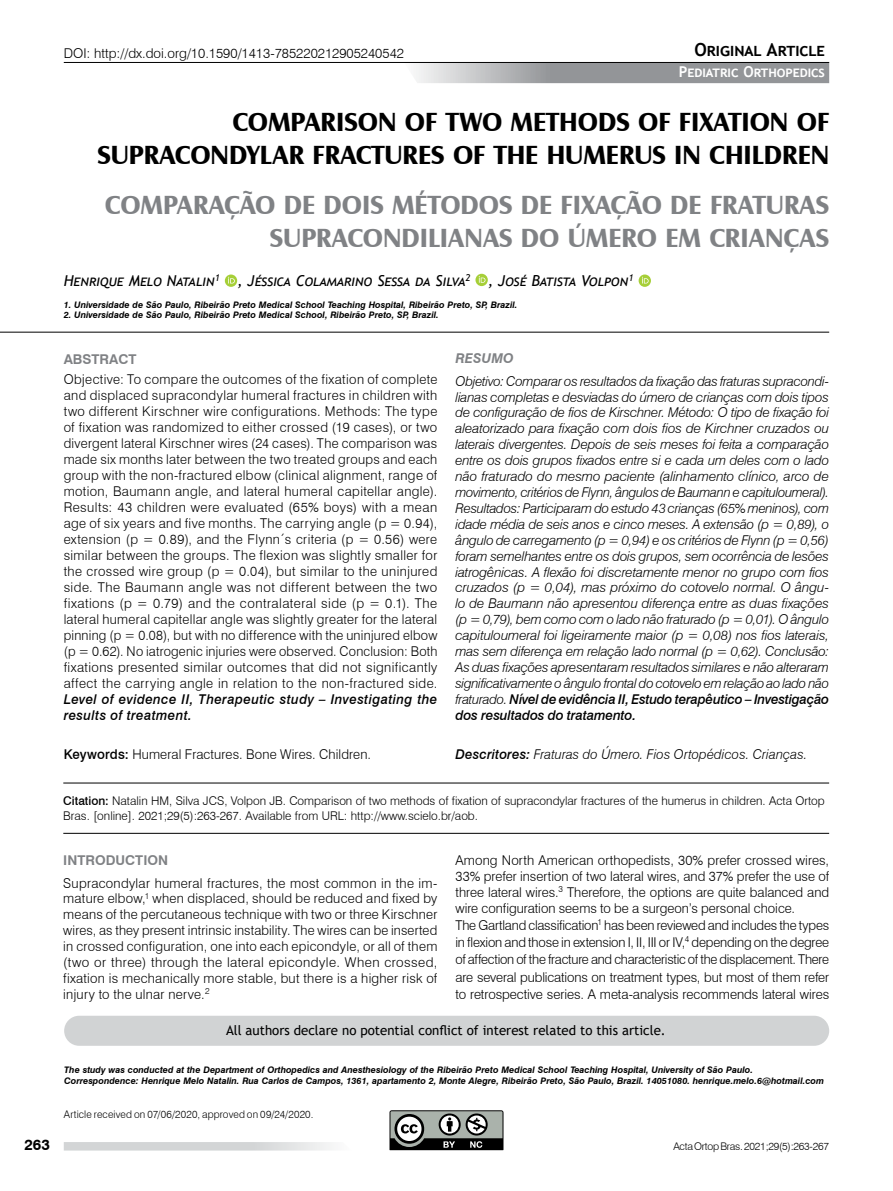
<style>
.page{position:relative;width:893px;height:1191px;background:#fff}
.page>*{position:absolute;margin:0;border:0;box-sizing:border-box;transform-origin:0 0}
.t1{font:700 27px/33px "Castle T";color:#000;text-align:right}
.t2{font:700 27px/33px "Castle T";color:#808285;text-align:right}
.t3{font:700 18px "Trebuchet MS";color:#000}
.t4{font:italic 15px "Trebuchet MS";color:#000}
.t5{font:700 15px "Trebuchet MS";color:#fff}
.t6{font:700 15px "Swiss 721 BT";color:#000}
.t7{font:300 13.5px/15.9px "Swiss 721 BT";letter-spacing:-.005em;color:#000;text-align:justify}
.t8{font:italic 300 13.5px/15.9px "Swiss 721 BT";letter-spacing:-.015em;color:#000;text-align:justify}
.t9{font:italic 500 13.5px/15.9px "Swiss 721 BT";letter-spacing:.03em;color:#000}
.t10{font:13.5px "Trebuchet MS";color:#000}
.t11{font:italic 300 13.5px "Swiss 721 BT";letter-spacing:.01em;color:#000}
.t12{font:700 13.5px "Swiss 721 BT";color:#808285}
.t13{font:italic 700 13.5px "Swiss 721 BT";color:#808285}
.t14{font:300 12px/15px "Swiss 721 BT";color:#000}
.t15{font:300 10.5px "Swiss 721 BT";letter-spacing:.005em;color:#000}
.t16{font:300 10.5px "Swiss 721 BT";letter-spacing:-.02em;color:#000}
.t17{font:italic 700 9px/10.8px "Swiss 721 BT";color:#000}
.s1{font-weight:500}
</style>
<div class="page">
<svg style="left:416px;top:63px;width:413px;height:20px;background:#a2a4a7"></svg>
<svg style="left:389px;top:1110px;width:114px;height:40px;background:#737673"></svg>
<svg style="left:64px;top:1142px;width:267px;height:8px;background:#d8d9da"></svg>
<hr style="left:64px;top:62px;width:765px;height:1px;background:#000">
<svg style="left:225px;top:274px;width:12px;height:13px"></svg>
<svg style="left:228px;top:277px;width:7px;height:6px"></svg>
<svg style="left:475px;top:274px;width:13px;height:12px"></svg>
<svg style="left:479px;top:276px;width:6px;height:7px"></svg>
<svg style="left:639px;top:274px;width:12px;height:13px"></svg>
<svg style="left:642px;top:277px;width:7px;height:6px"></svg>
<hr style="left:0;top:332px;width:829px;height:1px;background:#000">
<hr style="left:63px;top:782px;width:766px;height:1px;background:#000">
<hr style="left:63px;top:833px;width:766px;height:1px;background:#000">
<div style="left:64px;top:1015px;width:765px;height:30px;background:#d1d3d4;border-radius:15px"></div>
<p class="t7" style="left:64px;top:46px;width:342px">DOI: http://dx.doi.org/10.1590/1413-785220212905240542</p>
<h2 class="t3" style="left:694px;top:39px;width:132px">Original Article</h2>
<p class="t5" style="left:679px;top:63px;width:148px">Pediatric Orthopedics</p>
<h1 class="t1" style="left:97px;top:105px;width:733px">COMPARISON OF TWO METHODS OF FIXATION OF<br>SUPRACONDYLAR FRACTURES OF THE HUMERUS IN CHILDREN</h1>
<h1 class="t2" style="left:105px;top:188px;width:726px">COMPARAÇÃO DE DOIS MÉTODOS DE FIXAÇÃO DE FRATURAS<br>SUPRACONDILIANAS DO ÚMERO EM CRIANÇAS</h1>
<p class="t4" style="left:64px;top:272px;width:571px">Henrique Melo Natalin<sup>1</sup> , Jéssica Colamarino Sessa da Silva<sup>2</sup> , José Batista Volpon<sup>1</sup></p>
<p class="t17" style="left:64px;top:299px;width:455px">1. Universidade de São Paulo, Ribeirão Preto Medical School Teaching Hospital, Ribeirão Preto, SP, Brazil.</p>
<p class="t17" style="left:64px;top:310px;width:377px">2. Universidade de São Paulo, Ribeirão Preto Medical School, Ribeirão Preto, SP, Brazil.</p>
<p class="t12" style="left:64px;top:351px;width:74px">ABSTRACT</p>
<p class="t7" style="left:64px;top:371px;width:375px">Objective: To compare the outcomes of the fixation of complete and displaced supracondylar humeral fractures in children with two different Kirschner wire configurations. Methods: The type of fixation was randomized to either crossed (19 cases), or two divergent lateral Kirschner wires (24 cases). The comparison was made six months later between the two treated groups and each group with the non-fractured elbow (clinical alignment, range of motion, Baumann angle, and lateral humeral capitellar angle).<br>Results: 43 children were evaluated (65% boys) with a mean age of six years and five months. The carrying angle (p = 0.94), extension (p = 0.89), and the Flynn´s criteria (p = 0.56) were similar between the groups. The flexion was slightly smaller for the crossed wire group (p = 0.04), but similar to the uninjured side. The Baumann angle was not different between the two fixations (p = 0.79) and the contralateral side (p = 0.1). The lateral humeral capitellar angle was slightly greater for the lateral pinning (p = 0.08), but with no difference with the uninjured elbow (p = 0.62). No iatrogenic injuries were observed. Conclusion: Both fixations presented similar outcomes that did not significantly affect the carrying angle in relation to the non-fractured side.</p>
<p class="t9" style="left:64px;top:690px;width:375px">Level of evidence II, Therapeutic study – Investigating the results of treatment.</p>
<p class="t7" style="left:64px;top:746px;width:309px"><span class="s1">Keywords:</span> Humeral Fractures. Bone Wires. Children.</p>
<p class="t13" style="left:455px;top:350px;width:60px">RESUMO</p>
<p class="t8" style="left:455px;top:373px;width:375px">Objetivo: Comparar os resultados da fixação das fraturas supracondi&shy;lianas completas e desviadas do úmero de crianças com dois tipos de configuração de fios de Kirschner. Método: O tipo de fixação foi aleatorizado para fixação com dois fios de Kirchner cruzados ou laterais divergentes. Depois de seis meses foi feita a comparação entre os dois grupos fixados entre si e cada um deles com o lado não fraturado do mesmo paciente (alinhamento clínico, arco de movimento, critérios de Flynn, ângulos de Baumann e capituloumeral).<br>Resultados: Participaram do estudo 43 crianças (65% meninos), com idade média de seis anos e cinco meses. A extensão (p = 0,89), o ângulo de carregamento (p = 0,94) e os critérios de Flynn (p = 0,56) foram semelhantes entre os dois grupos, sem ocorrência de lesões iatrogênicas. A flexão foi discretamente menor no grupo com fios cruzados (p = 0,04), mas próximo do cotovelo normal. O ângu&shy;lo de Baumann não apresentou diferença entre as duas fixações (p = 0,79), bem como com o lado não fraturado (p = 0,01). O ângulo capituloumeral foi ligeiramente maior (p = 0,08) nos fios laterais, mas sem diferença em relação lado normal (p = 0,62). Conclusão:<br>As duas fixações apresentaram resultados similares e não alteraram significativamente o ângulo frontal do cotovelo em relação ao lado não fraturado. <span class="s1">Nível de evidência II, Estudo terapêutico – Investigação dos resultados do tratamento.</span></p>
<p class="t11" style="left:455px;top:746px;width:353px"><span class="s1">Descritores:</span> Fraturas do Úmero. Fios Ortopédicos. Crianças.</p>
<p class="t14" style="left:63px;top:793px;width:763px"><span class="s1">Citation:</span> Natalin HM, Silva JCS, Volpon JB. Comparison of two methods of fixation of supracondylar fractures of the humerus in children. Acta Ortop<br>Bras. [online]. 2021;29(5):263-267. Available from URL: http://www.scielo.br/aob.</p>
<p class="t12" style="left:63px;top:852px;width:106px">INTRODUCTION</p>
<p class="t7" style="left:63px;top:874px;width:376px">Supracondylar humeral fractures, the most common in the im&shy;mature elbow,<sup>1</sup> when displaced, should be reduced and fixed by means of the percutaneous technique with two or three Kirschner wires, as they present intrinsic instability. The wires can be inserted in crossed configuration, one into each epicondyle, or all of them (two or three) through the lateral epicondyle. When crossed, fixation is mechanically more stable, but there is a higher risk of injury to the ulnar nerve.<sup>2</sup></p>
<p class="t7" style="left:455px;top:852px;width:375px;line-height:16.6px;text-align:left">Among North American orthopedists, 30% prefer crossed wires, 33% prefer insertion of two lateral wires, and 37% prefer the use of three lateral wires.<sup>3</sup> Therefore, the options are quite balanced and wire configuration seems to be a surgeon’s personal choice.<br>The Gartland classification<sup>1</sup> has been reviewed and includes the types in flexion and those in extension I, II, III or IV,<sup>4</sup> depending on the degree of affection of the fracture and characteristic of the displacement. There are several publications on treatment types, but most of them refer to retrospective series. A meta-analysis recommends lateral wires</p>
<p class="t10" style="left:226px;top:1022px;width:441px">All authors declare no potential conflict of interest related to this article.</p>
<p class="t17" style="left:64px;top:1064px;width:761px">The study was conducted at the Department of Orthopedics and Anesthesiology of the Ribeirão Preto Medical School Teaching Hospital, University of São Paulo.<br>Correspondence: Henrique Melo Natalin. Rua Carlos de Campos, 1361, apartamento 2, Monte Alegre, Ribeirão Preto, São Paulo, Brazil. 14051080. henrique.melo.6@hotmail.com</p>
<p class="t15" style="left:64px;top:1108px;width:251px">Article received on 07/06/2020, approved on 09/24/2020.</p>
<p class="t6" style="left:24px;top:1136px;width:27px">263</p>
<p class="t16" style="left:673px;top:1140px;width:157px">Acta Ortop Bras. 2021;29(5):263-267</p>
</div>
